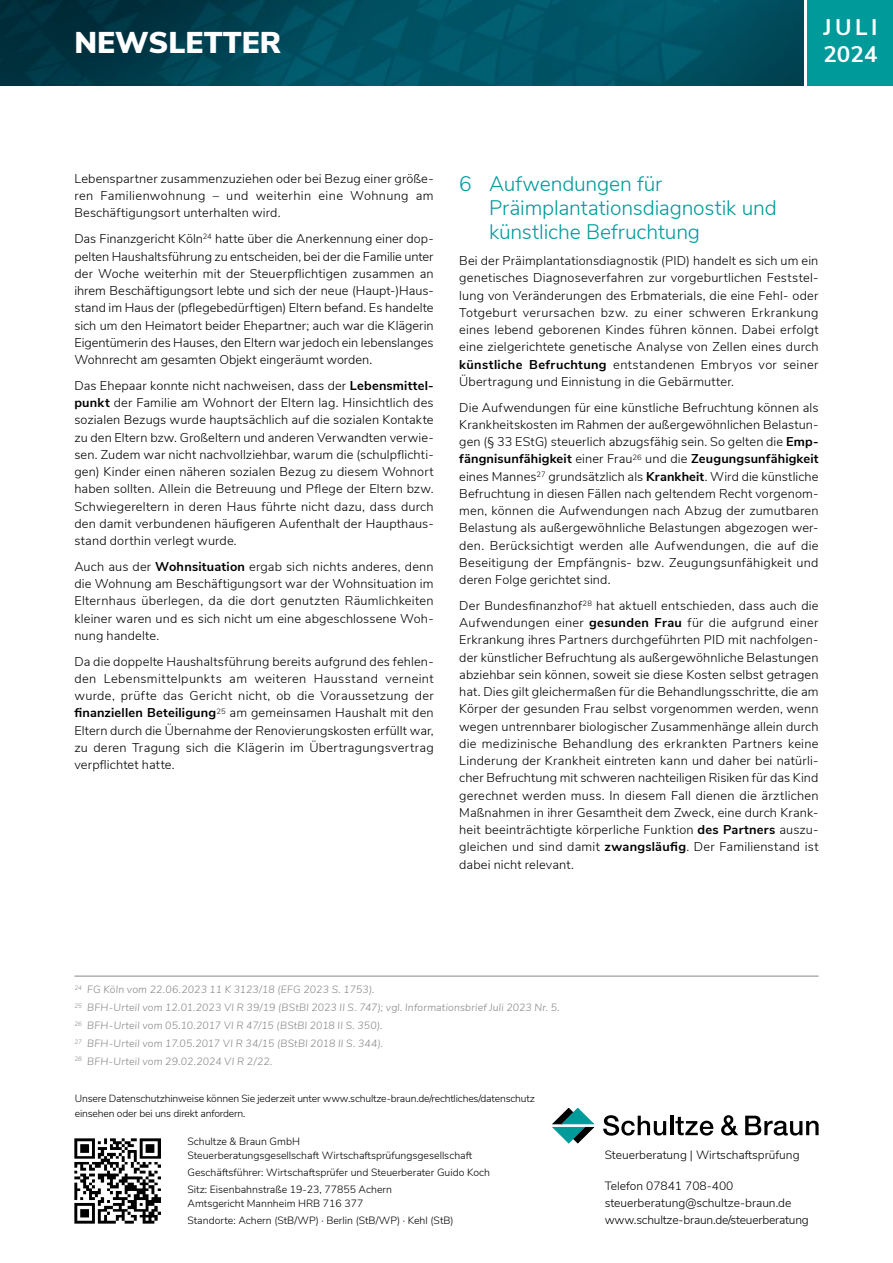
<style>
.page{position:relative;width:893px;height:1263px;background:#fff}
.page>*{position:absolute;margin:0;border:0;box-sizing:border-box;transform-origin:0 0}
.t1{font:900 30px "Nunito Sans";color:#fff}
.t2{font:700 22.5px/27px "Nunito Sans";letter-spacing:.08em;color:#fff}
.t3{font:300 21px/24px "Nunito Sans";letter-spacing:-.005em;color:#009a9b}
.t4{font:300 12.75px/17.2px "Nunito Sans";letter-spacing:.01em;color:#000;text-align:justify}
.t5{font:300 12px/17.1px "Nunito Sans";color:#000}
.t6{font:italic 300 10.5px/17.7px "Nunito Sans";letter-spacing:.015em;color:#878786}
.t7{font:300 10.5px/16.8px "Nunito Sans";color:#000}
.t8{font:300 10.35px/14.2px "Nunito Sans";letter-spacing:-.015em;color:#000}
.s1{font-weight:700}
</style>
<div class="page">
<img style="left:0;top:0;width:804px;height:85px">
<div style="left:808px;top:0;width:85px;height:85px;background:#009a9b"></div>
<svg style="left:603px;top:1115px;width:63px;height:21px"></svg>
<hr style="left:670px;top:1116px;width:3px;height:19px;background:#000">
<svg style="left:675px;top:1117px;width:39px;height:18px"></svg>
<svg style="left:721px;top:1115px;width:17px;height:20px"></svg>
<svg style="left:745px;top:1116px;width:74px;height:19px"></svg>
<svg style="left:553px;top:1108px;width:41px;height:35px"></svg>
<img style="left:75px;top:1138px;width:85px;height:86px">
<hr style="left:74px;top:976px;width:745px;height:1px;background:#878786">
<h1 class="t1" style="left:74px;top:21px;width:208px">NEWSLETTER</h1>
<h2 class="t2" style="left:823px;top:12px;width:56px">JULI<br>2024</h2>
<p class="t4" style="left:74px;top:169px;width:361px">Lebenspartner zusammenzuziehen oder bei Bezug einer größe&shy;ren Familienwohnung – und weiterhin eine Wohnung am Beschäftigungsort unterhalten wird.</p>
<p class="t4" style="left:74px;top:229px;width:361px">Das Finanzgericht Köln<sup>24</sup> hatte über die Anerkennung einer dop&shy;pelten Haushaltsführung zu entscheiden, bei der die Familie unter der Woche weiterhin mit der Steuerpflichtigen zusammen an ihrem Beschäftigungsort lebte und sich der neue (Haupt-)Haus&shy;stand im Haus der (pflegebedürftigen) Eltern befand. Es handelte sich um den Heimatort beider Ehepartner; auch war die Klägerin Eigentümerin des Hauses, den Eltern war jedoch ein lebenslanges Wohnrecht am gesamten Objekt eingeräumt worden.</p>
<p class="t4" style="left:74px;top:376px;width:361px">Das Ehepaar konnte nicht nachweisen, dass der <span class="s1">Lebensmittel&shy;punkt</span> der Familie am Wohnort der Eltern lag. Hinsichtlich des sozialen Bezugs wurde hauptsächlich auf die sozialen Kontakte zu den Eltern bzw. Großeltern und anderen Verwandten verwie&shy;sen. Zudem war nicht nachvollziehbar, warum die (schulpflichti&shy;gen) Kinder einen näheren sozialen Bezug zu diesem Wohnort haben sollten. Allein die Betreuung und Pflege der Eltern bzw.<br>Schwiegereltern in deren Haus führte nicht dazu, dass durch den damit verbundenen häufigeren Aufenthalt der Haupthaus&shy;stand dorthin verlegt wurde.</p>
<p class="t4" style="left:74px;top:557px;width:361px">Auch aus der <span class="s1">Wohnsituation</span> ergab sich nichts anderes, denn die Wohnung am Beschäftigungsort war der Wohnsituation im Elternhaus überlegen, da die dort genutzten Räumlichkeiten kleiner waren und es sich nicht um eine abgeschlossene Woh&shy;nung handelte.</p>
<p class="t4" style="left:74px;top:652px;width:361px">Da die doppelte Haushaltsführung bereits aufgrund des fehlen&shy;den Lebensmittelpunkts am weiteren Hausstand verneint wurde, prüfte das Gericht nicht, ob die Voraussetzung der <span class="s1">finanziellen Beteiligung</span><sup>25</sup> am gemeinsamen Haushalt mit den Eltern durch die Übernahme der Renovierungskosten erfüllt war, zu deren Tragung sich die Klägerin im Übertragungsvertrag verpflichtet hatte.</p>
<h3 class="t3" style="left:489px;top:171px;width:289px;text-indent:-30px">6 Aufwendungen für<br>Präimplantationsdiagnostik und künstliche Befruchtung</h3>
<p class="t4" style="left:459px;top:251px;width:361px">Bei der Präimplantationsdiagnostik (PID) handelt es sich um ein genetisches Diagnoseverfahren zur vorgeburtlichen Feststel&shy;lung von Veränderungen des Erbmaterials, die eine Fehl- oder Totgeburt verursachen bzw. zu einer schweren Erkrankung eines lebend geborenen Kindes führen können. Dabei erfolgt eine zielgerichtete genetische Analyse von Zellen eines durch <span class="s1">künstliche Befruchtung</span> entstandenen Embryos vor seiner Übertragung und Einnistung in die Gebärmutter.</p>
<p class="t4" style="left:459px;top:398px;width:361px">Die Aufwendungen für eine künstliche Befruchtung können als Krankheitskosten im Rahmen der außergewöhnlichen Belastun&shy;gen (§ 33 EStG) steuerlich abzugsfähig sein. So gelten die <span class="s1">Emp&shy;fängnisunfähigkeit</span> einer Frau<sup>26</sup> und die <span class="s1">Zeugungsunfähigkeit </span>eines Mannes<sup>27</sup> grundsätzlich als <span class="s1">Krankheit</span>. Wird die künstliche Befruchtung in diesen Fällen nach geltendem Recht vorgenom&shy;men, können die Aufwendungen nach Abzug der zumutbaren Belastung als außergewöhnliche Belastungen abgezogen wer&shy;den. Berücksichtigt werden alle Aufwendungen, die auf die Beseitigung der Empfängnis- bzw. Zeugungsunfähigkeit und deren Folge gerichtet sind.</p>
<p class="t4" style="left:459px;top:596px;width:361px">Der Bundesfinanzhof<sup>28</sup> hat aktuell entschieden, dass auch die Aufwendungen einer <span class="s1">gesunden Frau</span> für die aufgrund einer Erkrankung ihres Partners durchgeführten PID mit nachfolgen&shy;der künstlicher Befruchtung als außergewöhnliche Belastungen abziehbar sein können, soweit sie diese Kosten selbst getragen hat. Dies gilt gleichermaßen für die Behandlungsschritte, die am Körper der gesunden Frau selbst vorgenommen werden, wenn wegen untrennbarer biologischer Zusammenhänge allein durch die medizinische Behandlung des erkrankten Partners keine Linderung der Krankheit eintreten kann und daher bei natürli&shy;cher Befruchtung mit schweren nachteiligen Risiken für das Kind gerechnet werden muss. In diesem Fall dienen die ärztlichen Maßnahmen in ihrer Gesamtheit dem Zweck, eine durch Krank&shy;heit beeinträchtigte körperliche Funktion <span class="s1">des Partners</span> auszu&shy;gleichen und sind damit <span class="s1">zwangsläufig</span>. Der Familienstand ist dabei nicht relevant.</p>
<p class="t6" style="left:74px;top:980px;width:487px"><sup>24</sup> FG Köln vom 22.06.2023 11 K 3123/18 (EFG 2023 S. 1753).<br><sup>25</sup> BFH-Urteil vom 12.01.2023 VI R 39/19 (BStBl 2023 II S. 747); vgl. Informationsbrief Juli 2023 Nr. 5.<br><sup>26</sup> BFH-Urteil vom 05.10.2017 VI R 47/15 (BStBl 2018 II S. 350).<br><sup>27</sup> BFH-Urteil vom 17.05.2017 VI R 34/15 (BStBl 2018 II S. 344).<br><sup>28</sup> BFH-Urteil vom 29.02.2024 VI R 2/22.</p>
<p class="t8" style="left:75px;top:1091px;width:462px">Unsere Datenschutzhinweise können Sie jederzeit unter www.schultze-braun.de/rechtliches/datenschutz einsehen oder bei uns direkt anfordern.</p>
<p class="t7" style="left:188px;top:1133px;width:286px;line-height:14.2px">Schultze &amp; Braun GmbH<br>Steuerberatungsgesellschaft Wirtschaftsprüfungsgesellschaft</p>
<p class="t7" style="left:188px;top:1163px;width:304px">Geschäftsführer: Wirtschaftsprüfer und Steuerberater Guido Koch<br>Sitz: Eisenbahnstraße 19-23, 77855 Achern</p>
<p class="t7" style="left:188px;top:1194px;width:268px">Amtsgericht Mannheim HRB 716 377<br>Standorte: Achern (StB/WP) · Berlin (StB/WP) · Kehl (StB)</p>
<p class="t5" style="left:605px;top:1146px;width:196px">Steuerberatung | Wirtschaftsprüfung</p>
<p class="t5" style="left:605px;top:1176px;width:206px">Telefon 07841 708-400 steuerberatung@schultze-braun.de www.schultze-braun.de/steuerberatung</p>
</div>
